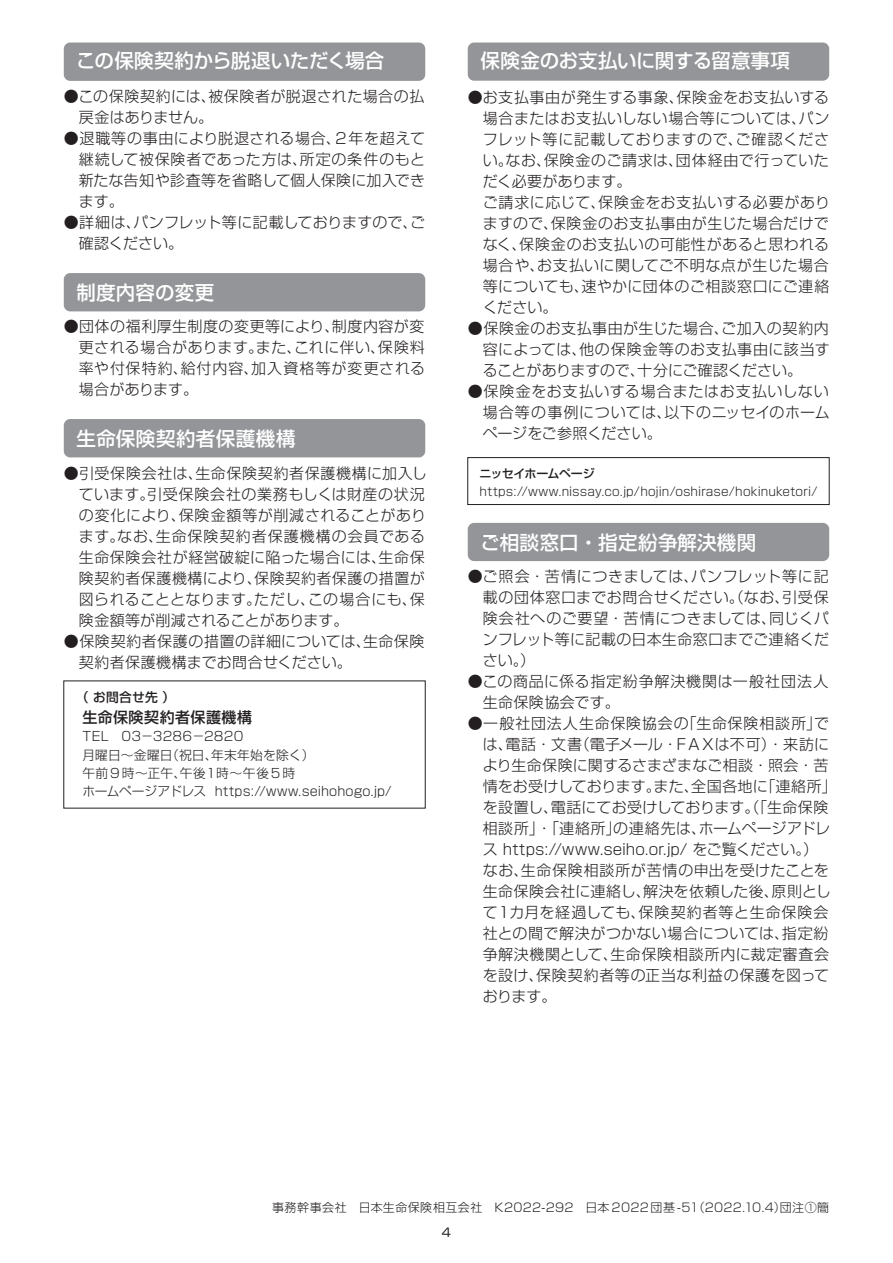
<style>
.page{position:relative;width:893px;height:1263px;background:#fff}
.page>*{position:absolute;margin:0;border:0;box-sizing:border-box;transform-origin:0 0}
.t1{font:500 19.5px "Shin Go Pr 5";letter-spacing:.01em;color:#fff}
.t2{font:500 19.5px "Shin Go Pr 5";letter-spacing:-.01em;color:#fff}
.t3{font:300 15px/21px "Shin Go Pr 5";letter-spacing:.03em;color:#231f20}
.t4{font:300 15px/21px "Shin Go Pr 5";letter-spacing:.005em;color:#231f20}
.t5{font:500 15px "Shin Go Pr 5";letter-spacing:.035em;color:#231f20}
.t6{font:300 12.75px/18.3px "Shin Go Pr 5";letter-spacing:.015em;color:#231f20}
.t7{font:500 12.75px "Shin Go Pr 5";letter-spacing:.025em;color:#231f20}
.t8{font:300 12px "Shin Go Pr 5";letter-spacing:.015em;color:#231f20}
.t9{font:500 12px "Shin Go Pr 5";letter-spacing:-.04em;color:#231f20}
.t10{font:12px "Shin Go Pr 5";color:#231f20}
</style>
<div class="page">
<div style="left:64px;top:419px;width:361px;height:38px;background:#939598;border-radius:6px"></div>
<div style="left:468px;top:43px;width:361px;height:38px;background:#939598;border-radius:6px"></div>
<div style="left:468px;top:523px;width:361px;height:38px;background:#939598;border-radius:6px"></div>
<div style="left:64px;top:43px;width:361px;height:38px;background:#939598;border-radius:6px"></div>
<div style="left:64px;top:273px;width:361px;height:38px;background:#939598;border-radius:6px"></div>
<div style="left:467px;top:457px;width:363px;height:48px;border:1px solid #231f20"></div>
<h1 class="t2" style="left:77px;top:44px;width:309px">この保険契約から脱退いただく場合</h1>
<p class="t3" style="left:79px;top:85px;width:347px;text-indent:-15px">●この保険契約には、被保険者が脱退された場合の払戻金はありません。</p>
<p class="t3" style="left:79px;top:127px;width:348px;text-align:justify;text-indent:-15px">●退職等の事由により脱退される場合、２年を超えて継続して被保険者であった方は、所定の条件のもと新たな告知や診査等を省略して個人保険に加入できます。</p>
<p class="t4" style="left:79px;top:211px;width:348px;text-indent:-15px">●詳細は、パンフレット等に記載しておりますので、ご確認ください。</p>
<h1 class="t1" style="left:77px;top:276px;width:139px">制度内容の変更</h1>
<p class="t3" style="left:79px;top:315px;width:348px;text-align:justify;text-indent:-15px">●団体の福利厚生制度の変更等により、制度内容が変更される場合があります。また、これに伴い、保険料率や付保特約、給付内容、加入資格等が変更される場合があります。</p>
<h1 class="t1" style="left:77px;top:423px;width:221px">生命保険契約者保護機構</h1>
<p class="t3" style="left:79px;top:462px;width:349px;text-indent:-15px">●引受保険会社は、生命保険契約者保護機構に加入しています。引受保険会社の業務もしくは財産の状況の変化により、保険金額等が削減されることがあります。なお、生命保険契約者保護機構の会員である生命保険会社が経営破綻に陥った場合には、生命保険契約者保護機構により、保険契約者保護の措置が図られることとなります。ただし、この場合にも、保険金額等が削減されることがあります。</p>
<p class="t3" style="left:79px;top:630px;width:347px;text-indent:-15px">●保険契約者保護の措置の詳細については、生命保険契約者保護機構までお問合せください。</p>
<p class="t7" style="left:76px;top:687px;width:100px">（ お問合せ先 ）</p>
<p class="t5" style="left:82px;top:705px;width:171px">生命保険契約者保護機構</p>
<p class="t6" style="left:82px;top:726px;width:311px">TEL　03－3286－2820<br>月曜日～金曜日（祝日、年末年始を除く）<br>午前9時～正午、午後1時～午後5時<br>ホームページアドレス https://www.seihohogo.jp/</p>
<h1 class="t2" style="left:480px;top:45px;width:311px">保険金のお支払いに関する留意事項</h1>
<p class="t3" style="left:483px;top:85px;width:349px;text-indent:-15px">●お支払事由が発生する事象、保険金をお支払いする場合またはお支払いしない場合等については、パンフレット等に記載しておりますので、ご確認ください。なお、保険金のご請求は、団体経由で行っていただく必要があります。<br>ご請求に応じて、保険金をお支払いする必要がありますので、保険金のお支払事由が生じた場合だけでなく、保険金のお支払いの可能性があると思われる場合や、お支払いに関してご不明な点が生じた場合等についても、速やかに団体のご相談窓口にご連絡ください。</p>
<p class="t3" style="left:483px;top:316px;width:348px;text-align:justify;text-indent:-15px">●保険金のお支払事由が生じた場合、ご加入の契約内容によっては、他の保険金等のお支払事由に該当することがありますので、十分にご確認ください。</p>
<p class="t3" style="left:483px;top:379px;width:348px;text-align:justify;text-indent:-15px">●保険金をお支払いする場合またはお支払いしない場合等の事例については、以下のニッセイのホームページをご参照ください。</p>
<p class="t9" style="left:479px;top:463px;width:117px">ニッセイホームページ</p>
<p class="t8" style="left:479px;top:481px;width:340px">https://www.nissay.co.jp/hojin/oshirase/hokinuketori/</p>
<h1 class="t1" style="left:480px;top:527px;width:277px">ご相談窓口・指定紛争解決機関</h1>
<p class="t3" style="left:483px;top:564px;width:348px;text-align:justify;text-indent:-15px">●ご照会・苦情につきましては、パンフレット等に記載の団体窓口までお問合せください。（なお、引受保険会社へのご要望・苦情につきましては、同じくパンフレット等に記載の日本生命窓口までご連絡ください。）</p>
<p class="t3" style="left:483px;top:669px;width:347px;text-indent:-15px">●この商品に係る指定紛争解決機関は一般社団法人生命保険協会です。</p>
<p class="t3" style="left:483px;top:711px;width:355px;text-indent:-15px">●一般社団法人生命保険協会の「生命保険相談所」では、電話・文書（電子メール・ＦＡＸは不可）・来訪により生命保険に関するさまざまなご相談・照会・苦情をお受けしております。また、全国各地に「連絡所」を設置し、電話にてお受けしております。（「生命保険相談所」・「連絡所」の連絡先は、ホームページアドレス https://www.seiho.or.jp/ をご覧ください。）なお、生命保険相談所が苦情の申出を受けたことを生命保険会社に連絡し、解決を依頼した後、原則として１カ月を経過しても、保険契約者等と生命保険会社との間で解決がつかない場合については、指定紛争解決機関として、生命保険相談所内に裁定審査会を設け、保険契約者等の正当な利益の保護を図っております。</p>
<p class="t8" style="left:272px;top:1197px;width:558px">事務幹事会社　日本生命保険相互会社　K2022-292　日本 2022団基 -51（2022.10.4）団注①簡</p>
<p class="t10" style="left:442px;top:1223px;width:11px">4</p>
</div>
